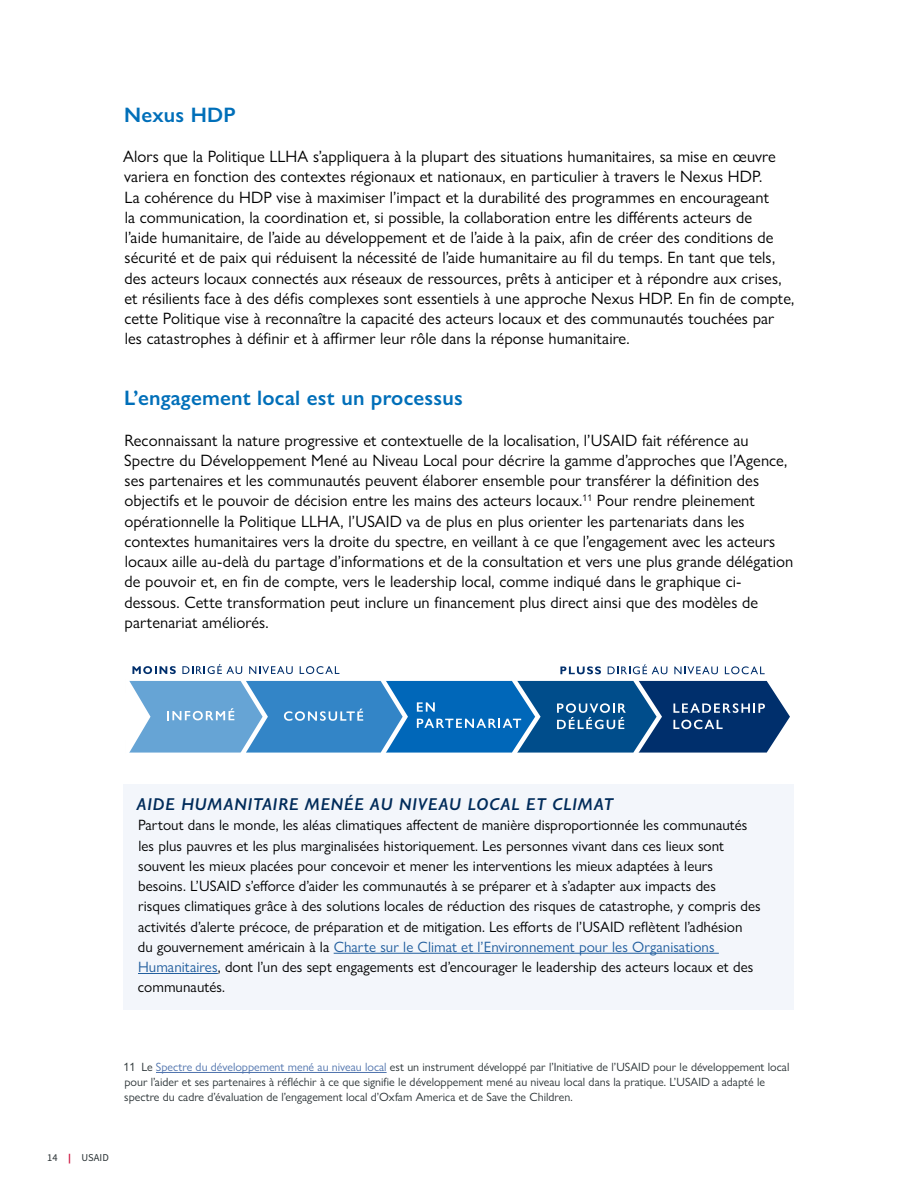
<style>
.page{position:relative;width:918px;height:1188px;background:#fff}
.page>*{position:absolute;margin:0;border:0;box-sizing:border-box;transform-origin:0 0}
.subsection_header-h2{font:600 21px "Gill Sans Nova";letter-spacing:.01em;color:#006fb9}
.Callout_-header{font:italic 600 17.25px "Gill Sans Nova";letter-spacing:.05em;color:#002b5a}
.Body{font:16.5px/20.2px "Gill Sans Nova";letter-spacing:.005em;color:#000}
.Call_out_-Body{font:15px/20.2px "Gill Sans Nova";letter-spacing:.005em;color:#000}
.footnote{font:12px/15px "Gill Sans Nova";color:#2b3336}
.t1{font:10.5px "Source Sans Pro";color:#2b3336}
.s1{color:#215e9e}
.s2{color:#4f73ad}
.s3{font-family:"Gill Sans Nova";font-weight:700;color:#cd163f}
</style>
<div class="page">
<div style="left:124px;top:784px;width:670px;height:44px;background:#f3f6fb"></div>
<div style="left:124px;top:806px;width:670px;height:204px;background:#f3f6fb"></div>
<hr style="left:334px;top:953px;width:385px;height:1px;background:#215e9e">
<hr style="left:138px;top:973px;width:80px;height:1px;background:#215e9e">
<hr style="left:156px;top:1072px;width:231px;height:1px;background:#4f73ad">
<svg style="left:129px;top:664px;width:661px;height:89px"></svg>
<h2 class="subsection_header-h2" style="left:124px;top:101px;width:113px">Nexus HDP</h2>
<p class="Body" style="left:123px;top:146px;width:673px">Alors que la Politique LLHA s’appliquera à la plupart des situations humanitaires, sa mise en œuvre variera en fonction des contextes régionaux et nationaux, en particulier à travers le Nexus HDP.<br>La cohérence du HDP vise à maximiser l’impact et la durabilité des programmes en encourageant<br>la communication, la coordination et, si possible, la collaboration entre les différents acteurs de<br>l’aide humanitaire, de l’aide au développement et de l’aide à la paix, afin de créer des conditions de sécurité et de paix qui réduisent la nécessité de l’aide humanitaire au fil du temps. En tant que tels, des acteurs locaux connectés aux réseaux de ressources, prêts à anticiper et à répondre aux crises, et résilients face à des défis complexes sont essentiels à une approche Nexus HDP. En fin de compte, cette Politique vise à reconnaître la capacité des acteurs locaux et des communautés touchées par les catastrophes à définir et à affirmer leur rôle dans la réponse humanitaire.</p>
<h2 class="subsection_header-h2" style="left:124px;top:385px;width:340px">L’engagement local est un processus</h2>
<p class="Body" style="left:124px;top:430px;width:671px">Reconnaissant la nature progressive et contextuelle de la localisation, l’USAID fait référence au Spectre du Développement Mené au Niveau Local pour décrire la gamme d’approches que l’Agence, ses partenaires et les communautés peuvent élaborer ensemble pour transférer la définition des objectifs et le pouvoir de décision entre les mains des acteurs locaux.<sup>11</sup> Pour rendre pleinement opérationnelle la Politique LLHA, l’USAID va de plus en plus orienter les partenariats dans les contextes humanitaires vers la droite du spectre, en veillant à ce que l’engagement avec les acteurs locaux aille au-delà du partage d’informations et de la consultation et vers une plus grande délégation de pouvoir et, en fin de compte, vers le leadership local, comme indiqué dans le graphique ci&shy;dessous. Cette transformation peut inclure un financement plus direct ainsi que des modèles de partenariat améliorés.</p>
<p class="Callout_-header" style="left:137px;top:794px;width:478px">AIDE HUMANITAIRE MENÉE AU NIVEAU LOCAL ET CLIMAT</p>
<p class="Call_out_-Body" style="left:138px;top:815px;width:625px">Partout dans le monde, les aléas climatiques affectent de manière disproportionnée les communautés les plus pauvres et les plus marginalisées historiquement. Les personnes vivant dans ces lieux sont souvent les mieux placées pour concevoir et mener les interventions les mieux adaptées à leurs besoins. L’USAID s’efforce d’aider les communautés à se préparer et à s’adapter aux impacts des risques climatiques grâce à des solutions locales de réduction des risques de catastrophe, y compris des activités d’alerte précoce, de préparation et de mitigation. Les efforts de l’USAID reflètent l’adhésion du gouvernement américain à la <span class="s1">Charte sur le Climat et l’Environnement pour les Organisations Humanitaires</span>, dont l’un des sept engagements est d’encourager le leadership des acteurs locaux et des communautés.</p>
<p class="footnote" style="left:123px;top:1060px;width:667px">11 Le <span class="s2">Spectre du développement mené au niveau local</span> est un instrument développé par l’Initiative de l’USAID pour le développement local pour l’aider et ses partenaires à réfléchir à ce que signifie le développement mené au niveau local dans la pratique. L’USAID a adapté le spectre du cadre d’évaluation de l’engagement local d’Oxfam America et de Save the Children.</p>
<p class="t1" style="left:47px;top:1150px;width:63px">14 <span class="s3">|</span> USAID</p>
</div>
